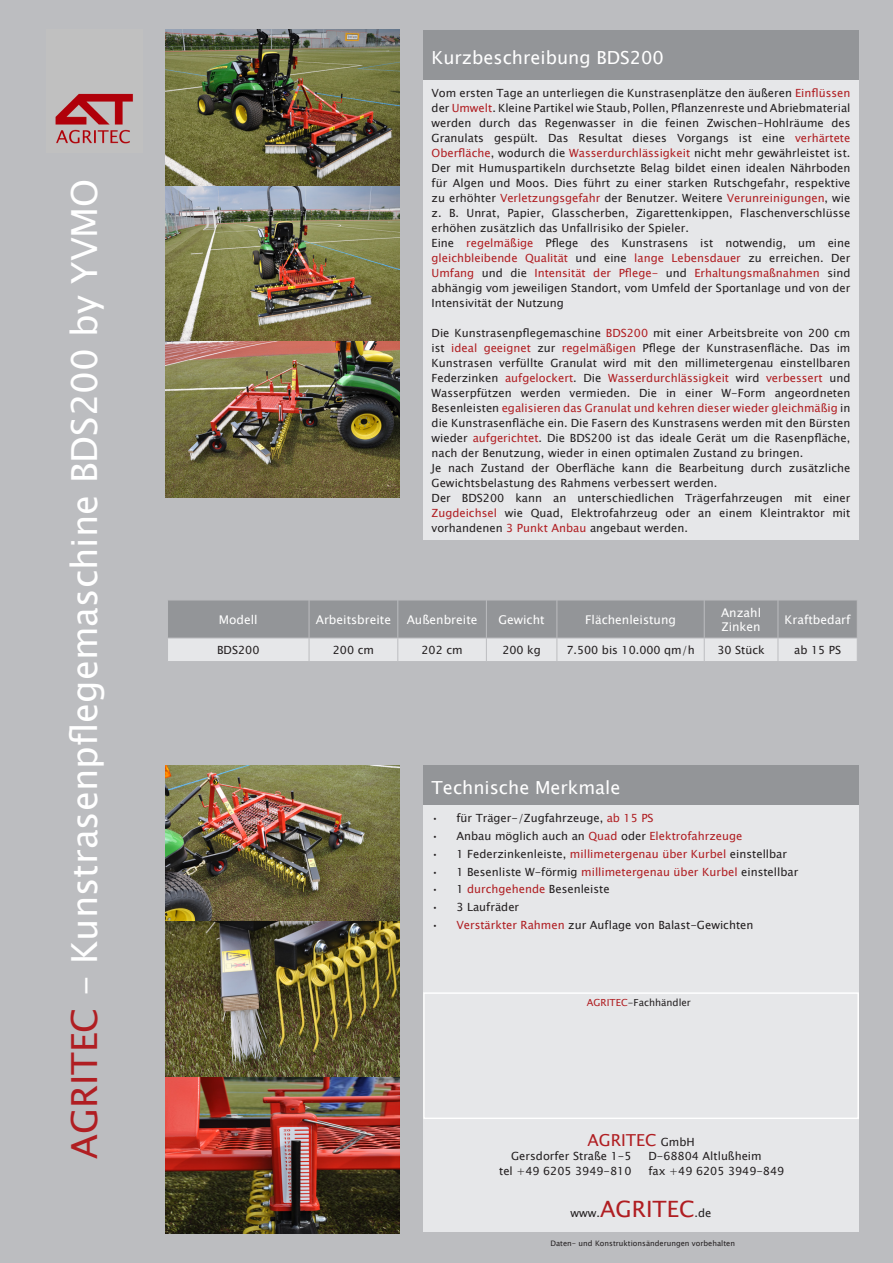
<style>
.page{position:relative;width:893px;height:1263px;background:#bcbdc0}
.page>*{position:absolute;margin:0;border:0;box-sizing:border-box;transform-origin:0 0}
.t1{font:36px "Lucida Sans Unicode";color:#fff}
.t2{font:18px "Lucida Sans Unicode";color:#fff}
.t3{font:16.5px "Lucida Sans Unicode";color:#b01e22}
.t4{font:12px/14.4px "Lucida Sans Unicode";color:#fff}
.t5{font:11.25px/15px "Lucida Sans Unicode";color:#231f20}
.t6{font:9.75px "Lucida Sans Unicode";color:#231f20}
.t7{font:7.5px "Lucida Sans Unicode";color:#231f20}
.s1{color:#b01e22}
.s2{font-size:11.25px;color:#231f20}
.s3{font-size:22.5px;color:#b01e22}
</style>
<div class="page">
<img style="left:55px;top:93px;width:78px;height:51px">
<img style="left:166px;top:30px;width:234px;height:467px">
<img style="left:166px;top:765px;width:234px;height:468px">
<div style="left:423px;top:80px;width:436px;height:460px;background:#e6e7e9"></div>
<div style="left:423px;top:30px;width:436px;height:50px;background:#939598"></div>
<div style="left:423px;top:805px;width:436px;height:187px;background:#e6e7e9"></div>
<div style="left:423px;top:765px;width:436px;height:40px;background:#939598"></div>
<svg style="left:168px;top:600px;width:689px;height:61px;background:#b2b4b6"></svg>
<div style="left:424px;top:993px;width:434px;height:125px;background:#e6e7e9"></div>
<div style="left:423px;top:992px;width:436px;height:127px;border:2px solid #fff"></div>
<div style="left:423px;top:1119px;width:436px;height:112px;background:#e6e7e9"></div>
<h1 class="t1" style="left:56px;top:1159px;width:981px;rotate:-90deg"><span class="s1">AGRITEC</span> - Kunstrasenpflegemaschine BDS200 by YVMO</h1>
<h2 class="t2" style="left:432px;top:43px;width:234px">Kurzbeschreibung BDS200</h2>
<p class="t5" style="left:432px;top:85px;width:420px">Vom ersten Tage an unterliegen die Kunstrasenplätze den äußeren <span class="s1">Einflüssen </span>der <span class="s1">Umwelt</span>. Kleine Partikel wie Staub, Pollen, Pflanzenreste und Abriebmaterial werden durch das Regenwasser in die feinen Zwischen-Hohlräume des Granulats gespült. Das Resultat dieses Vorgangs ist eine <span class="s1">verhärtete Oberfläche</span>, wodurch die <span class="s1">Wasserdurchlässigkeit</span> nicht mehr gewährleistet ist.<br>Der mit Humuspartikeln durchsetzte Belag bildet einen idealen Nährboden für Algen und Moos. Dies führt zu einer starken Rutschgefahr, respektive zu erhöhter <span class="s1">Verletzungsgefahr</span> der Benutzer. Weitere <span class="s1">Verunreinigungen</span>, wie z. B. Unrat, Papier, Glasscherben, Zigarettenkippen, Flaschenverschlüsse erhöhen zusätzlich das Unfallrisiko der Spieler.<br>Eine <span class="s1">regelmäßige</span> Pflege des Kunstrasens ist notwendig, um eine <span class="s1">gleichbleibende Qualität</span> und eine <span class="s1">lange Lebensdauer</span> zu erreichen. Der <span class="s1">Umfang</span> und die <span class="s1">Intensität der Pflege-</span> und <span class="s1">Erhaltungsmaßnahmen</span> sind abhängig vom jeweiligen Standort, vom Umfeld der Sportanlage und von der Intensivität der Nutzung</p>
<p class="t5" style="left:432px;top:325px;width:420px">Die Kunstrasenpflegemaschine <span class="s1">BDS200</span> mit einer Arbeitsbreite von 200 cm ist <span class="s1">ideal geeignet</span> zur <span class="s1">regelmäßigen</span> Pflege der Kunstrasenfläche. Das im Kunstrasen verfüllte Granulat wird mit den millimetergenau einstellbaren Federzinken <span class="s1">aufgelockert</span>. Die <span class="s1">Wasserdurchlässigkeit</span> wird <span class="s1">verbessert</span> und Wasserpfützen werden vermieden. Die in einer W-Form angeordneten Besenleisten <span class="s1">egalisieren das Granulat und kehren dieser wieder gleichmäßig</span> in die Kunstrasenfläche ein. Die Fasern des Kunstrasens werden mit den Bürsten wieder <span class="s1">aufgerichtet</span>. Die BDS200 ist das ideale Gerät um die Rasenpfläche, nach der Benutzung, wieder in einen optimalen Zustand zu bringen.<br>Je nach Zustand der Oberfläche kann die Bearbeitung durch zusätzliche Gewichtsbelastung des Rahmens verbessert werden.<br>Der BDS200 kann an unterschiedlichen Trägerfahrzeugen mit einer <span class="s1">Zugdeichsel</span> wie Quad, Elektrofahrzeug oder an einem Kleintraktor mit vorhandenen <span class="s1">3 Punkt Anbau</span> angebaut werden.</p>
<p class="t4" style="left:219px;top:612px;width:40px">Modell</p>
<p class="t4" style="left:316px;top:612px;width:77px">Arbeitsbreite</p>
<p class="t4" style="left:407px;top:612px;width:72px">Außenbreite</p>
<p class="t4" style="left:499px;top:612px;width:48px">Gewicht</p>
<p class="t4" style="left:585px;top:612px;width:92px">Flächenleistung</p>
<p class="t4" style="left:721px;top:605px;width:42px">Anzahl<br>Zinken</p>
<p class="t4" style="left:785px;top:612px;width:68px">Kraftbedarf</p>
<p class="t5" style="left:217px;top:643px;width:44px">BDS200</p>
<p class="t5" style="left:333px;top:643px;width:43px">200 cm</p>
<p class="t5" style="left:421px;top:643px;width:43px">202 cm</p>
<p class="t5" style="left:502px;top:643px;width:40px">200 kg</p>
<p class="t5" style="left:566px;top:643px;width:130px">7.500 bis 10.000 qm/h</p>
<p class="t5" style="left:717px;top:643px;width:49px">30 Stück</p>
<p class="t5" style="left:794px;top:643px;width:48px">ab 15 PS</p>
<h2 class="t2" style="left:432px;top:774px;width:190px">Technische Merkmale</h2>
<p class="t5" style="left:432px;top:811px;width:224px">• für Träger-/Zugfahrzeuge, <span class="s1">ab 15 PS</span></p>
<p class="t5" style="left:432px;top:829px;width:312px">• Anbau möglich auch an <span class="s1">Quad</span> oder <span class="s1">Elektrofahrzeuge</span></p>
<p class="t5" style="left:432px;top:846px;width:357px">• 1 Federzinkenleiste, <span class="s1">millimetergenau über Kurbel</span> einstellbar</p>
<p class="t5" style="left:432px;top:864px;width:368px">• 1 Besenliste W-förmig <span class="s1">millimetergenau über Kurbel</span> einstellbar</p>
<p class="t5" style="left:432px;top:882px;width:180px">• 1 <span class="s1">durchgehende</span> Besenleiste</p>
<p class="t5" style="left:432px;top:900px;width:89px">• 3 Laufräder</p>
<p class="t5" style="left:432px;top:917px;width:323px">• <span class="s1">Verstärkter Rahmen</span> zur Auflage von Balast-Gewichten</p>
<p class="t6" style="left:587px;top:994px;width:106px"><span class="s1">AGRITEC</span>-Fachhändler</p>
<h3 class="t3" style="left:587px;top:1127px;width:109px">AGRITEC <span class="s2">GmbH</span></h3>
<p class="t5" style="left:511px;top:1148px;width:122px">Gersdorfer Straße 1-5</p>
<p class="t5" style="left:648px;top:1148px;width:115px">D-68804 Altlußheim</p>
<p class="t5" style="left:499px;top:1163px;width:134px">tel +49 6205 3949-810</p>
<p class="t5" style="left:648px;top:1163px;width:137px">fax +49 6205 3949-849</p>
<p class="t5" style="left:571px;top:1206px;width:142px">www.<span class="s3">AGRITEC</span>.de</p>
<p class="t7" style="left:550px;top:1237px;width:186px">Daten- und Konstruktionsänderungen vorbehalten</p>
</div>
